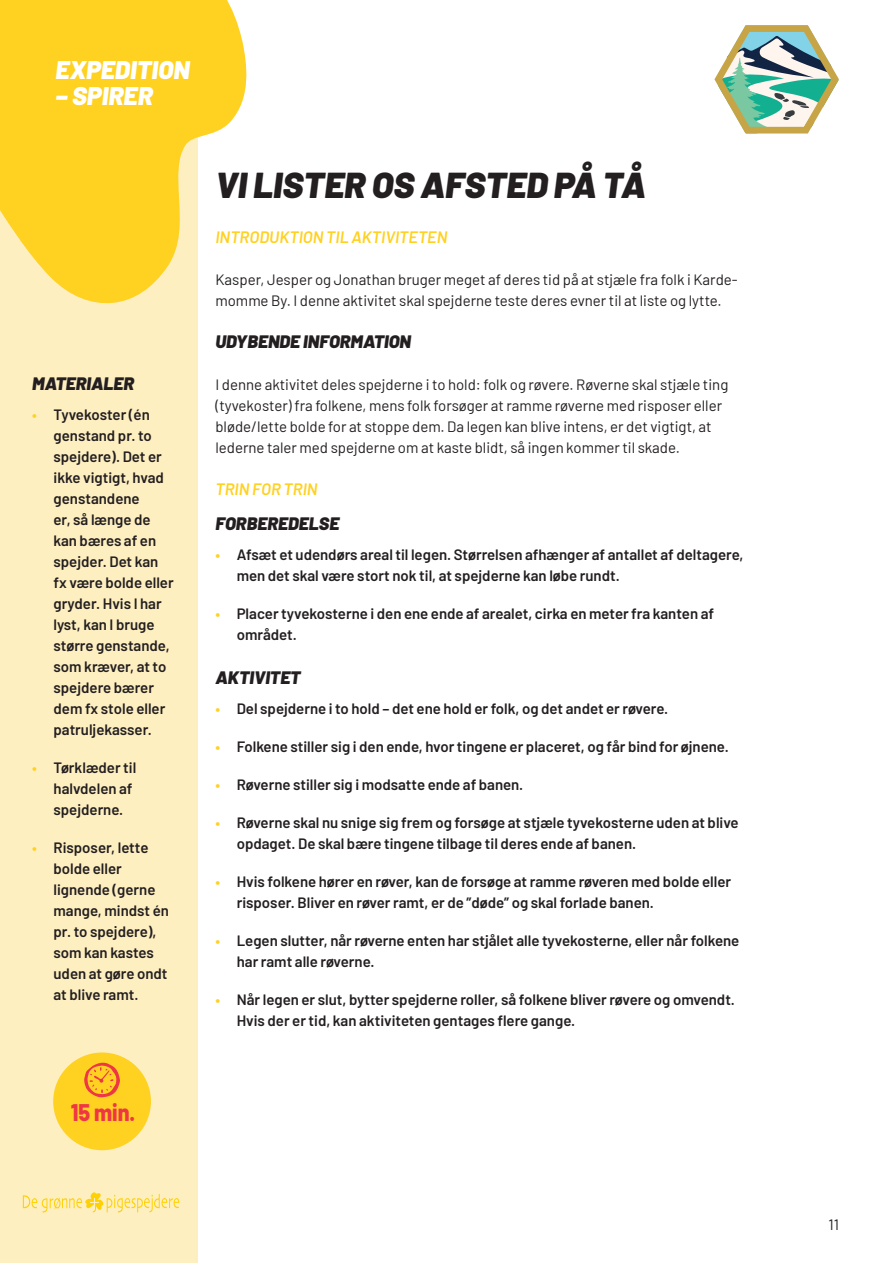
<style>
.page{position:relative;width:893px;height:1263px;background:#fff}
.page>*{position:absolute;margin:0;border:0;box-sizing:border-box;transform-origin:0 0}
.Overskrift{font:italic 900 36px "Barlow";color:#231f20}
.t1{font:italic 900 25.5px "Barlow";color:#fff}
.Brødtekst{font:800 24px "Barlow";color:#ee3645;scale:.9 1}
.Mellemrubrik{font:italic 900 18px "Barlow";color:#231f20}
.Brødtekst-2{font:italic 900 18px "Barlow";color:#231f20}
.Manchet{font:italic 600 16.5px "Barlow";color:#ffd121}
.t2{font:600 15px/21px "Barlow";color:#231f20}
.Brødtekst-3{font:15px/21px "Barlow";color:#231f20}
.s1{color:#ffd121}
</style>
<div class="page">
<div style="left:0;top:0;width:197px;height:1263px;background:#feefc1"></div>
<div style="left:53px;top:1052px;width:98px;height:98px;background:#ffd121;border-radius:50%"></div>
<svg style="left:84px;top:1062px;width:36px;height:35px"></svg>
<svg style="left:0;top:0;width:247px;height:401px;fill:#ffd121"></svg>
<svg style="left:23px;top:1192px;width:156px;height:20px"></svg>
<svg style="left:714px;top:25px;width:125px;height:109px"></svg>
<h2 class="t1" style="left:56px;top:51px;width:136px">EXPEDITION</h2>
<h2 class="t1" style="left:56px;top:77px;width:99px">– SPIRER</h2>
<p class="Mellemrubrik" style="left:32px;top:370px;width:104px">MATERIALER</p>
<p class="t2" style="left:54px;top:402px;width:122px;text-indent:-21px"><span class="s1">•</span> Tyvekoster (én genstand pr. to spejdere). Det er ikke vigtigt, hvad genstandene<br>er, så længe de kan bæres af en spejder. Det kan fx være bolde eller gryder. Hvis I har lyst, kan I bruge større genstande, som kræver, at to spejdere bærer dem fx stole eller patruljekasser.</p>
<p class="t2" style="left:54px;top:755px;width:84px;text-indent:-21px"><span class="s1">•</span> Tørklæder til halvdelen af spejderne.</p>
<p class="t2" style="left:54px;top:835px;width:117px;text-indent:-21px"><span class="s1">•</span> Risposer, lette bolde eller lignende (gerne mange, mindst én pr. to spejdere), som kan kastes uden at gøre ondt at blive ramt.</p>
<p class="Overskrift" style="left:215px;top:158px;width:432px">VI LISTER OS AFSTED PÅ TÅ</p>
<p class="Manchet" style="left:215px;top:225px;width:234px">INTRODUKTION TIL AKTIVITETEN</p>
<p class="Brødtekst-3" style="left:215px;top:268px;width:524px">Kasper, Jesper og Jonathan bruger meget af deres tid på at stjæle fra folk i Karde&shy;momme By. I denne aktivitet skal spejderne teste deres evner til at liste og lytte.</p>
<p class="Brødtekst-2" style="left:215px;top:328px;width:197px">UDYBENDE INFORMATION</p>
<p class="Brødtekst-3" style="left:215px;top:373px;width:514px">I denne aktivitet deles spejderne i to hold: folk og røvere. Røverne skal stjæle ting (tyvekoster) fra folkene, mens folk forsøger at ramme røverne med risposer eller bløde/lette bolde for at stoppe dem. Da legen kan blive intens, er det vigtigt, at lederne taler med spejderne om at kaste blidt, så ingen kommer til skade.</p>
<p class="Manchet" style="left:215px;top:477px;width:104px">TRIN FOR TRIN</p>
<p class="Mellemrubrik" style="left:215px;top:510px;width:125px">FORBEREDELSE</p>
<p class="t2" style="left:237px;top:542px;width:508px;text-indent:-21px"><span class="s1">•</span> Afsæt et udendørs areal til legen. Størrelsen afhænger af antallet af deltagere, men det skal være stort nok til, at spejderne kan løbe rundt.</p>
<p class="t2" style="left:237px;top:601px;width:479px;text-indent:-21px"><span class="s1">•</span> Placer tyvekosterne i den ene ende af arealet, cirka en meter fra kanten af området.</p>
<p class="Mellemrubrik" style="left:215px;top:664px;width:87px">AKTIVITET</p>
<p class="t2" style="left:215px;top:696px;width:454px"><span class="s1">•</span> Del spejderne i to hold – det ene hold er folk, og det andet er røvere.</p>
<p class="t2" style="left:215px;top:734px;width:515px"><span class="s1">•</span> Folkene stiller sig i den ende, hvor tingene er placeret, og får bind for øjnene.</p>
<p class="t2" style="left:215px;top:772px;width:309px"><span class="s1">•</span> Røverne stiller sig i modsatte ende af banen.</p>
<p class="t2" style="left:237px;top:810px;width:503px;text-indent:-21px"><span class="s1">•</span> Røverne skal nu snige sig frem og forsøge at stjæle tyvekosterne uden at blive opdaget. De skal bære tingene tilbage til deres ende af banen.</p>
<p class="t2" style="left:237px;top:869px;width:496px;text-indent:-21px"><span class="s1">•</span> Hvis folkene hører en røver, kan de forsøge at ramme røveren med bolde eller risposer. Bliver en røver ramt, er de ”døde” og skal forlade banen.</p>
<p class="t2" style="left:237px;top:928px;width:504px;text-indent:-21px"><span class="s1">•</span> Legen slutter, når røverne enten har stjålet alle tyvekosterne, eller når folkene har ramt alle røverne.</p>
<p class="t2" style="left:237px;top:987px;width:500px;text-indent:-21px"><span class="s1">•</span> Når legen er slut, bytter spejderne roller, så folkene bliver røvere og omvendt.<br>Hvis der er tid, kan aktiviteten gentages flere gange.</p>
<p class="Brødtekst" style="left:71px;top:1094px;width:73px">15 min.</p>
<p class="Brødtekst-3" style="left:828px;top:1213px;width:12px">11</p>
</div>
